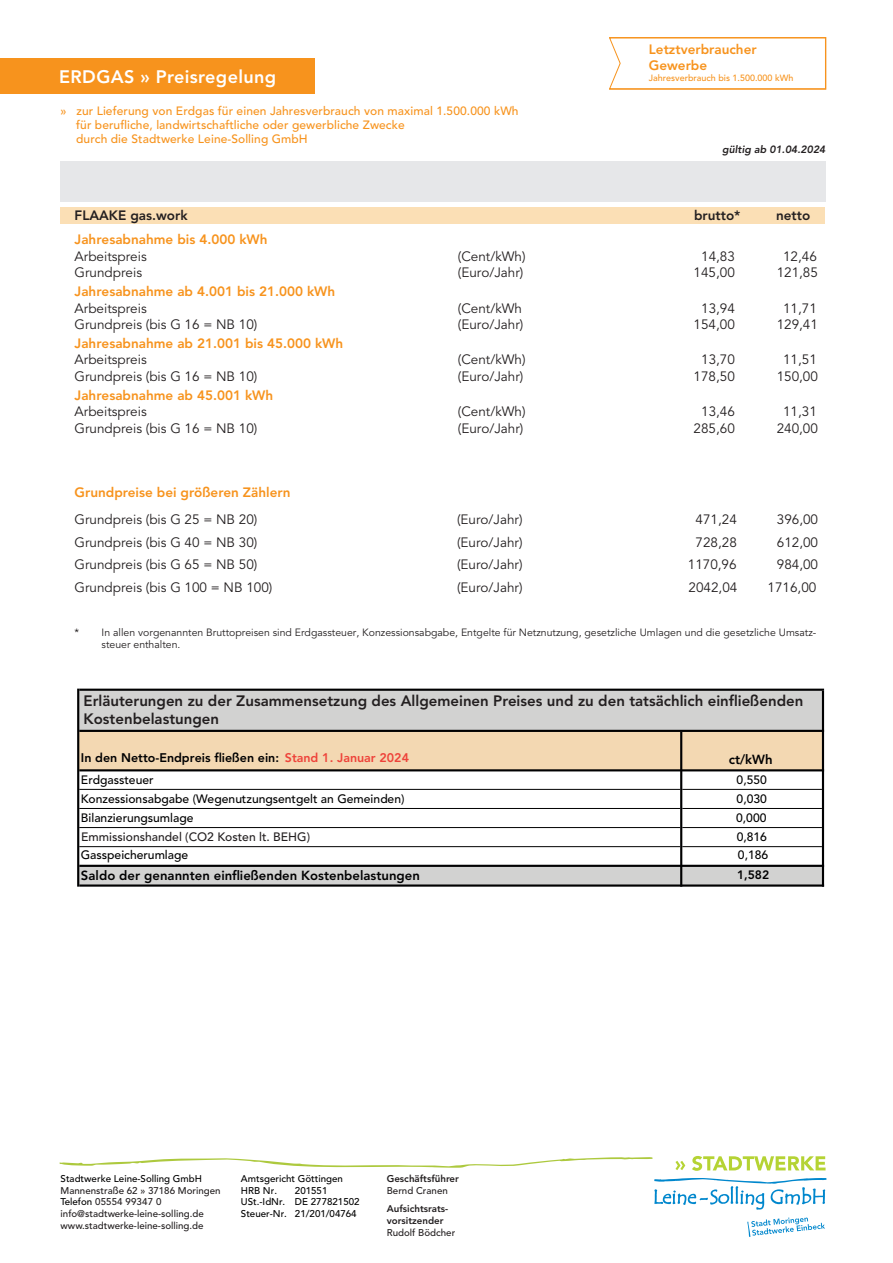
<style>
.page{position:relative;width:893px;height:1263px;background:#fff}
.page>*{position:absolute;margin:0;border:0;box-sizing:border-box;transform-origin:0 0}
.t1{font:800 18px "Avenir LT Std";letter-spacing:.02em;color:#fff}
.t2{font:800 15px/18px "Avenir LT Std";color:#231f20}
.t3{font:13.5px "Avenir LT Std";color:#231f20}
.t4{font:800 13.5px/16.2px "Avenir LT Std";color:#f7931d}
.t5{font:800 13.5px "Avenir LT Std";color:#231f20}
.t6{font:800 13.05px "Avenir LT Std";color:#000001}
.t7{font:800 12.45px "Avenir LT Std";color:#000001}
.t8{font:500 12.15px/19px "Avenir LT Std";color:#000001}
.t9{font:500 12.15px "Avenir LT Std";color:#231f20}
.t10{font:800 12.15px "Avenir LT Std";color:#000001}
.t11{font:500 12px/14.4px "Avenir LT Std";letter-spacing:.005em;color:#f7931d}
.t12{font:10.5px/12px "Avenir LT Std";color:#231f20}
.t13{font:italic 800 10.5px "Avenir LT Std";color:#231f20}
.t14{font:500 9.75px/11.7px "Avenir LT Std";color:#231f20}
.t15{font:500 9.75px/11.7px "Avenir LT Std";color:#000}
.t16{font:800 9.75px/11.7px "Avenir LT Std";color:#231f20}
.t17{font:500 9px "Avenir LT Std";color:#f7931d}
.s1{color:#ee433a}
.s2{color:#000}
</style>
<div class="page">
<div style="left:0;top:58px;width:315px;height:36px;background:#f7931d"></div>
<div style="left:60px;top:207px;width:765px;height:17px;background:#fbdfb5"></div>
<div style="left:60px;top:162px;width:766px;height:40px;background:#e6e7e9"></div>
<svg style="left:59px;top:1157px;width:594px;height:11px"></svg>
<svg style="left:675px;top:1161px;width:10px;height:9px"></svg>
<svg style="left:692px;top:1156px;width:133px;height:15px"></svg>
<svg style="left:747px;top:1217px;width:78px;height:20px"></svg>
<svg style="left:654px;top:1178px;width:172px;height:32px"></svg>
<svg style="left:611px;top:40px;width:10px;height:47px"></svg>
<div style="left:609px;top:38px;width:217px;height:51px;border:1px solid #f7931d"></div>
<div style="left:79px;top:690px;width:744px;height:41px;background:#d2d2d1"></div>
<div style="left:79px;top:731px;width:744px;height:39px;background:#f3d8b2"></div>
<div style="left:79px;top:866px;width:744px;height:20px;background:#d2d2d1"></div>
<hr style="left:79px;top:789px;width:601px;height:1px;background:#000001">
<hr style="left:79px;top:808px;width:601px;height:1px;background:#000001">
<hr style="left:79px;top:827px;width:601px;height:1px;background:#000001">
<hr style="left:79px;top:846px;width:601px;height:1px;background:#000001">
<hr style="left:77px;top:689px;width:2px;height:198px;background:#000001">
<hr style="left:822px;top:691px;width:2px;height:196px;background:#000001">
<hr style="left:680px;top:732px;width:2px;height:155px;background:#000001">
<hr style="left:79px;top:689px;width:745px;height:2px;background:#000001">
<hr style="left:79px;top:730px;width:745px;height:2px;background:#000001">
<hr style="left:79px;top:769px;width:745px;height:2px;background:#000001">
<hr style="left:682px;top:789px;width:140px;height:1px;background:#000001">
<hr style="left:682px;top:808px;width:140px;height:1px;background:#000001">
<hr style="left:682px;top:827px;width:140px;height:1px;background:#000001">
<hr style="left:682px;top:846px;width:140px;height:1px;background:#000001">
<hr style="left:79px;top:865px;width:745px;height:2px;background:#000001">
<hr style="left:79px;top:884px;width:745px;height:3px;background:#000001">
<h1 class="t1" style="left:59px;top:66px;width:218px">ERDGAS » Preisregelung</h1>
<p class="t11" style="left:76px;top:103px;width:444px;text-indent:-16px">» zur Lieferung von Erdgas für einen Jahresverbrauch von maximal 1.500.000 kWh für berufliche, landwirtschaftliche oder gewerbliche Zwecke<br>durch die Stadtwerke Leine-Solling GmbH</p>
<p class="t4" style="left:649px;top:41px;width:109px">Letztverbraucher<br>Gewerbe</p>
<p class="t17" style="left:649px;top:73px;width:146px">Jahresverbrauch bis 1.500.000 kWh</p>
<p class="t13" style="left:722px;top:144px;width:105px">gültig ab 01.04.2024</p>
<p class="t5" style="left:75px;top:208px;width:114px">FLAAKE gas.work</p>
<p class="t5" style="left:694px;top:208px;width:48px">brutto*</p>
<p class="t5" style="left:776px;top:208px;width:36px">netto</p>
<p class="t4" style="left:75px;top:232px;width:194px">Jahresabnahme bis 4.000 kWh</p>
<p class="t3" style="left:75px;top:248px;width:74px">Arbeitspreis</p>
<p class="t3" style="left:458px;top:248px;width:69px">(Cent/kWh)</p>
<p class="t3" style="left:701px;top:248px;width:35px">14,83</p>
<p class="t3" style="left:783px;top:248px;width:35px">12,46</p>
<p class="t3" style="left:75px;top:264px;width:69px">Grundpreis</p>
<p class="t3" style="left:458px;top:264px;width:67px">(Euro/Jahr)</p>
<p class="t3" style="left:694px;top:264px;width:43px">145,00</p>
<p class="t3" style="left:777px;top:264px;width:43px">121,85</p>
<p class="t4" style="left:75px;top:284px;width:262px">Jahresabnahme ab 4.001 bis 21.000 kWh</p>
<p class="t3" style="left:75px;top:300px;width:74px">Arbeitspreis</p>
<p class="t3" style="left:458px;top:300px;width:66px">(Cent/kWh</p>
<p class="t3" style="left:701px;top:300px;width:35px">13,94</p>
<p class="t3" style="left:783px;top:300px;width:35px">11,71</p>
<p class="t3" style="left:75px;top:316px;width:184px">Grundpreis (bis G 16 = NB 10)</p>
<p class="t3" style="left:458px;top:316px;width:67px">(Euro/Jahr)</p>
<p class="t3" style="left:694px;top:316px;width:43px">154,00</p>
<p class="t3" style="left:777px;top:316px;width:43px">129,41</p>
<p class="t4" style="left:75px;top:335px;width:270px">Jahresabnahme ab 21.001 bis 45.000 kWh</p>
<p class="t3" style="left:75px;top:352px;width:74px">Arbeitspreis</p>
<p class="t3" style="left:458px;top:352px;width:69px">(Cent/kWh)</p>
<p class="t3" style="left:701px;top:352px;width:35px">13,70</p>
<p class="t3" style="left:783px;top:352px;width:35px">11,51</p>
<p class="t3" style="left:75px;top:368px;width:184px">Grundpreis (bis G 16 = NB 10)</p>
<p class="t3" style="left:458px;top:368px;width:67px">(Euro/Jahr)</p>
<p class="t3" style="left:694px;top:368px;width:43px">178,50</p>
<p class="t3" style="left:777px;top:368px;width:43px">150,00</p>
<p class="t4" style="left:75px;top:387px;width:200px">Jahresabnahme ab 45.001 kWh</p>
<p class="t3" style="left:75px;top:404px;width:74px">Arbeitspreis</p>
<p class="t3" style="left:458px;top:404px;width:69px">(Cent/kWh)</p>
<p class="t3" style="left:701px;top:404px;width:35px">13,46</p>
<p class="t3" style="left:783px;top:404px;width:35px">11,31</p>
<p class="t3" style="left:75px;top:420px;width:184px">Grundpreis (bis G 16 = NB 10)</p>
<p class="t3" style="left:458px;top:420px;width:67px">(Euro/Jahr)</p>
<p class="t3" style="left:694px;top:420px;width:43px">285,60</p>
<p class="t3" style="left:777px;top:420px;width:43px">240,00</p>
<p class="t4" style="left:75px;top:485px;width:218px">Grundpreise bei größeren Zählern</p>
<p class="t3" style="left:75px;top:512px;width:184px">Grundpreis (bis G 25 = NB 20)</p>
<p class="t3" style="left:457px;top:512px;width:67px">(Euro/Jahr)</p>
<p class="t3" style="left:696px;top:512px;width:43px">471,24</p>
<p class="t3" style="left:777px;top:512px;width:43px">396,00</p>
<p class="t3" style="left:75px;top:534px;width:184px">Grundpreis (bis G 40 = NB 30)</p>
<p class="t3" style="left:457px;top:534px;width:67px">(Euro/Jahr)</p>
<p class="t3" style="left:696px;top:534px;width:43px">728,28</p>
<p class="t3" style="left:777px;top:534px;width:43px">612,00</p>
<p class="t3" style="left:75px;top:557px;width:184px">Grundpreis (bis G 65 = NB 50)</p>
<p class="t3" style="left:457px;top:557px;width:67px">(Euro/Jahr)</p>
<p class="t3" style="left:688px;top:557px;width:50px">1170,96</p>
<p class="t3" style="left:777px;top:557px;width:43px">984,00</p>
<p class="t3" style="left:75px;top:579px;width:199px">Grundpreis (bis G 100 = NB 100)</p>
<p class="t3" style="left:457px;top:579px;width:67px">(Euro/Jahr)</p>
<p class="t3" style="left:689px;top:579px;width:50px">2042,04</p>
<p class="t3" style="left:768px;top:579px;width:50px">1716,00</p>
<p class="t12" style="left:102px;top:627px;width:716px;text-indent:-27px">* In allen vorgenannten Bruttopreisen sind Erdgassteuer, Konzessionsabgabe, Entgelte für Netznutzung, gesetzliche Umlagen und die gesetzliche Umsatz&shy;steuer enthalten.</p>
<p class="t2" style="left:84px;top:691px;width:721px">Erläuterungen zu der Zusammensetzung des Allgemeinen Preises und zu den tatsächlich einfließenden<br>Kostenbelastungen</p>
<p class="t7" style="left:81px;top:751px;width:330px">In den Netto-Endpreis fließen ein: <span class="s1">Stand 1. Januar 2024</span></p>
<p class="t8" style="left:81px;top:770px;width:325px">Erdgassteuer<br>Konzessionsabgabe (Wegenutzungsentgelt an Gemeinden)<br>Bilanzierungsumlage</p>
<p class="t8" style="left:81px;top:846px;width:109px">Gasspeicherumlage</p>
<p class="t6" style="left:81px;top:868px;width:340px">Saldo der genannten einfließenden Kostenbelastungen</p>
<p class="t9" style="left:81px;top:830px;width:230px">Emmissionshandel (CO2 Kosten lt. BEHG)</p>
<p class="t15" style="left:61px;top:1173px;width:143px">Stadtwerke Leine-Solling GmbH</p>
<p class="t14" style="left:61px;top:1185px;width:162px">Mannenstraße 62 » 37186 Moringen<br><span class="s2">Telefon</span> 05554 99347 0 info@stadtwerke-leine-solling.de www.stadtwerke-leine-solling.de</p>
<p class="t15" style="left:241px;top:1173px;width:104px">Amtsgericht Göttingen<br>HRB Nr.</p>
<p class="t15" style="left:241px;top:1185px;width:120px;text-indent:54px">201551<br>USt.-IdNr. DE 277821502<br>Steuer-Nr. 21/201/04764</p>
<p class="t16" style="left:387px;top:1173px;width:74px">Geschäftsführer</p>
<p class="t14" style="left:387px;top:1185px;width:63px">Bernd Cranen</p>
<p class="t16" style="left:387px;top:1203px;width:63px">Aufsichtsrats&shy;vorsitzender</p>
<p class="t14" style="left:387px;top:1226px;width:70px">Rudolf Bödcher</p>
<p class="t6" style="left:729px;top:752px;width:45px">ct/kWh</p>
<p class="t8" style="left:737px;top:770px;width:32px">0,550<br>0,030</p>
<p class="t8" style="left:736px;top:808px;width:32px">0,000</p>
<p class="t8" style="left:737px;top:828px;width:33px;line-height:18.1px">0,816<br>0,186</p>
<p class="t10" style="left:737px;top:867px;width:34px">1,582</p>
</div>
